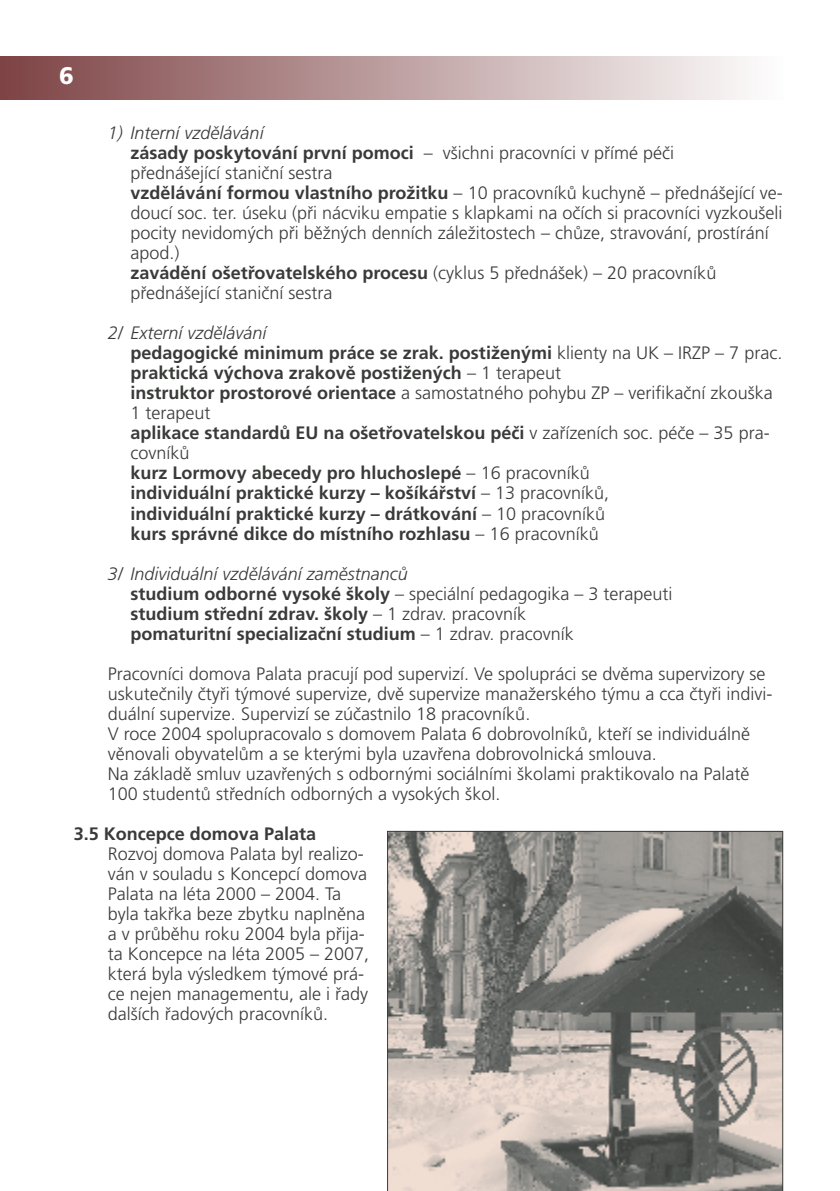
<style>
.page{position:relative;width:840px;height:1191px;background:#fff}
.page>*{position:absolute;margin:0;border:0;box-sizing:border-box;transform-origin:0 0}
.t1{font:900 24px "Frutiger CE";color:#fff}
.t2{font:300 18px/20px "Frutiger CE";color:#393b39}
.t3{font:700 18px/20px "Frutiger CE";color:#393b39}
.s1{font-style:italic}
.s2{font-weight:700}
.s3{font-weight:300;font-style:italic}
.s4{font-weight:300}
</style>
<div class="page">
<div style="left:0;top:57px;width:782px;height:42px;background:linear-gradient(to right,#7d4244,#fefdfd)"></div>
<svg style="left:387px;top:831px;width:395px;height:360px;background:#97928d"></svg>
<h1 class="t1" style="left:59px;top:62px;width:16px">6</h1>
<p class="t2" style="left:130px;top:123px;width:653px;text-indent:-23px"><span class="s1">1) Interní vzdělávání<br></span><span class="s2">zásady poskytování první pomoci</span> – všichni pracovníci v přímé péči<br>přednášející staniční sestra<br><span class="s2">vzdělávání formou vlastního prožitku</span> – 10 pracovníků kuchyně – přednášející ve&shy;doucí soc. ter. úseku (při nácviku empatie s klapkami na očích si pracovníci vyzkoušeli pocity nevidomých při běžných denních záležitostech – chůze, stravování, prostírání apod.)<br><span class="s2">zavádění ošetřovatelského procesu</span> (cyklus 5 přednášek) – 20 pracovníků přednášející staniční sestra</p>
<p class="t3" style="left:130px;top:323px;width:653px;text-indent:-23px"><span class="s3">2/ Externí vzdělávání<br></span>pedagogické minimum práce se zrak. postiženými <span class="s4">klienty na UK – IRZP – 7 prac. </span>praktická výchova zrakově postižených <span class="s4">– 1 terapeut<br></span>instruktor prostorové orientace <span class="s4">a samostatného pohybu ZP – verifikační zkouška 1 terapeut<br></span>aplikace standardů EU na ošetřovatelskou péči <span class="s4">v zařízeních soc. péče – 35 pra&shy;covníků<br></span>kurz Lormovy abecedy pro hluchoslepé <span class="s4">– 16 pracovníků<br></span>individuální praktické kurzy – košíkářství <span class="s4">– 13 pracovníků,<br></span>individuální praktické kurzy – drátkování <span class="s4">– 10 pracovníků<br></span>kurs správné dikce do místního rozhlasu <span class="s4">– 16 pracovníků</span></p>
<p class="t3" style="left:130px;top:563px;width:543px;text-indent:-23px"><span class="s3">3/ Individuální vzdělávání zaměstnanců<br></span>studium odborné vysoké školy <span class="s4">– speciální pedagogika – 3 terapeuti </span>studium střední zdrav. školy <span class="s4">– 1 zdrav. pracovník<br></span>pomaturitní specializační studium <span class="s4">– 1 zdrav. pracovník</span></p>
<p class="t2" style="left:108px;top:663px;width:665px">Pracovníci domova Palata pracují pod supervizí. Ve spolupráci se dvěma supervizory se uskutečnily čtyři týmové supervize, dvě supervize manažerského týmu a cca čtyři indivi&shy;duální supervize. Supervizí se zúčastnilo 18 pracovníků.<br>V roce 2004 spolupracovalo s domovem Palata 6 dobrovolníků, kteří se individuálně věnovali obyvatelům a se kterými byla uzavřena dobrovolnická smlouva.<br>Na základě smluv uzavřených s odbornými sociálními školami praktikovalo na Palatě 100 studentů středních odborných a vysokých škol.</p>
<p class="t3" style="left:74px;top:823px;width:244px">3.5 Koncepce domova Palata</p>
<p class="t2" style="left:108px;top:843px;width:263px">Rozvoj domova Palata byl realizo&shy;ván v souladu s Koncepcí domova<br>Palata na léta 2000 – 2004. Ta byla takřka beze zbytku naplněna a v průběhu roku 2004 byla přija&shy;ta Koncepce na léta 2005 – 2007, která byla výsledkem týmové prá&shy;ce nejen managementu, ale i řady dalších řadových pracovníků.</p>
</div>
